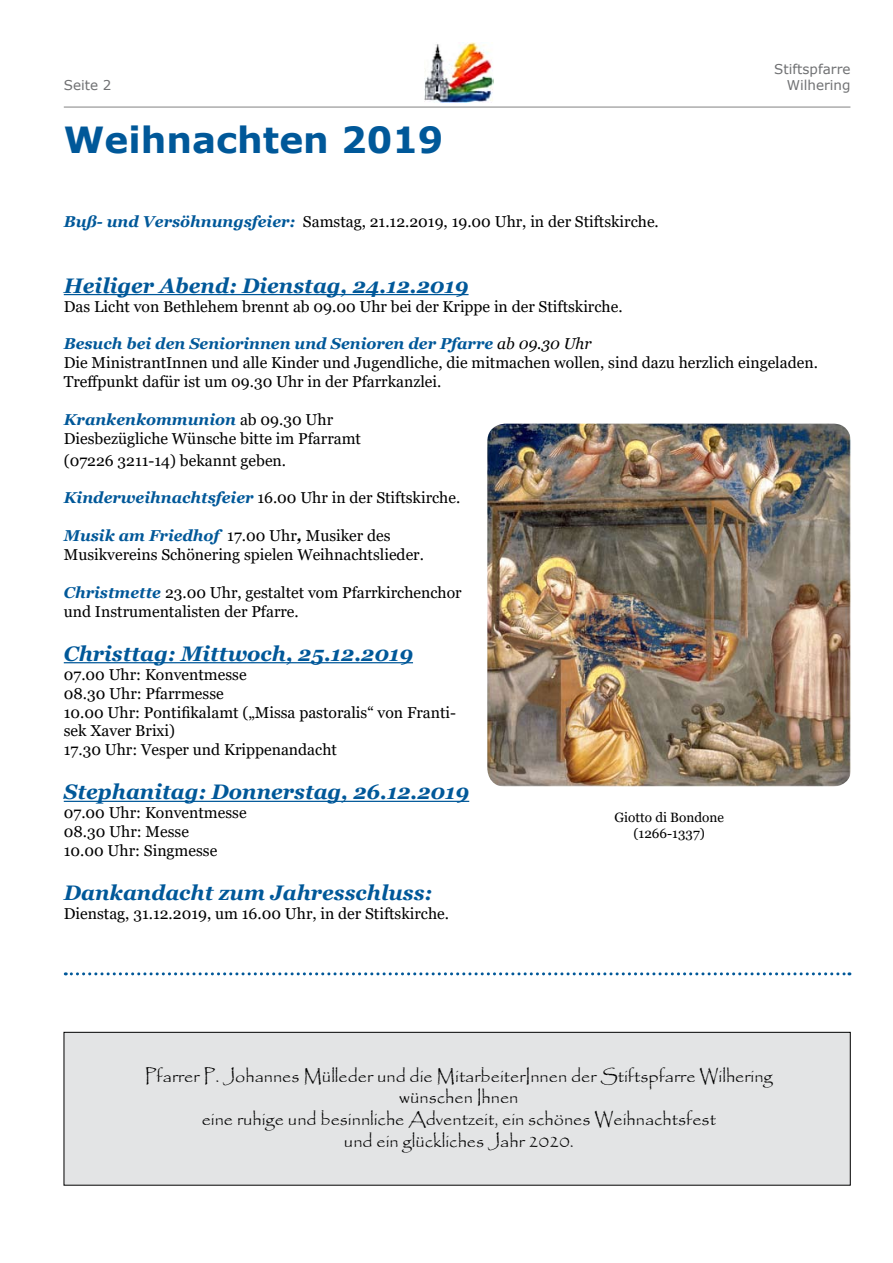
<style>
.page{position:relative;width:893px;height:1263px;background:#fff}
.page>*{position:absolute;margin:0;border:0;box-sizing:border-box;transform-origin:0 0}
.t1{font:700 36px "Verdana";color:#005899}
.t2{font:italic 700 21px "Georgia";color:#005899}
.t3{font:18px/21.6px "Papyrus";color:#000;text-align:center}
.t4{font:15.75px/18.9px "Georgia";color:#000}
.t5{font:13.5px/16.2px "Verdana";color:#707173;text-align:right}
.t6{font:13.5px/16.2px "Georgia";color:#000;text-align:center}
.s1{font-weight:700;font-style:italic;color:#005899}
.s2{font-style:italic}
.s3{font-weight:700;font-style:italic}
</style>
<div class="page">
<hr style="left:64px;top:107px;width:786px;height:1px;background:#000">
<img style="left:425px;top:43px;width:69px;height:60px">
<hr style="left:64px;top:294px;width:405px;height:1px;background:#005899">
<hr style="left:64px;top:662px;width:349px;height:1px;background:#005899">
<hr style="left:64px;top:801px;width:405px;height:1px;background:#005899">
<div style="left:64px;top:1032px;width:786px;height:153px;background:#e3e4e5"></div>
<div style="left:64px;top:1032px;width:786px;height:153px;border:1px solid #000"></div>
<svg style="left:65px;top:972px;width:785px;height:3px"></svg>
<img style="left:487px;top:424px;width:364px;height:363px">
<p class="t5" style="left:64px;top:77px;width:49px">Seite 2</p>
<h1 class="t1" style="left:64px;top:114px;width:381px">Weihnachten 2019</h1>
<p class="t4" style="left:64px;top:212px;width:597px"><span class="s1">Buß- und Versöhnungsfeier:</span> Samstag, 21.12.2019, 19.00 Uhr, in der Stiftskirche.</p>
<p class="t5" style="left:774px;top:61px;width:78px">Stiftspfarre<br>Wilhering</p>
<h2 class="t2" style="left:64px;top:272px;width:406px">Heiliger Abend: Dienstag, 24.12.2019</h2>
<p class="t4" style="left:64px;top:297px;width:560px">Das Licht von Bethlehem brennt ab 09.00 Uhr bei der Krippe in der Stiftskirche.</p>
<p class="t4" style="left:64px;top:335px;width:756px"><span class="s1">Besuch bei den Seniorinnen und Senioren der Pfarre</span> <span class="s2">ab 09.30 Uhr<br></span>Die MinistrantInnen und alle Kinder und Jugendliche, die mitmachen wollen, sind dazu herzlich eingeladen.<br>Treffpunkt dafür ist um 09.30 Uhr in der Pfarrkanzlei.</p>
<p class="t4" style="left:64px;top:410px;width:299px"><span class="s1">Krankenkommunion</span> ab 09.30 Uhr<br>Diesbezügliche Wünsche bitte im Pfarramt</p>
<p class="t4" style="left:64px;top:451px;width:224px">(07226 3211-14) bekannt geben.</p>
<p class="t4" style="left:64px;top:489px;width:398px"><span class="s1">Kinderweihnachtsfeier</span> 16.00 Uhr in der Stiftskirche.</p>
<p class="t4" style="left:64px;top:527px;width:362px"><span class="s1">Musik am Friedhof</span> 17.00 Uhr<span class="s3">,</span> Musiker des<br>Musikvereins Schönering spielen Weihnachtslieder.</p>
<p class="t4" style="left:64px;top:583px;width:399px"><span class="s1">Christmette</span> 23.00 Uhr, gestaltet vom Pfarrkirchenchor und Instrumentalisten der Pfarre.</p>
<h2 class="t2" style="left:64px;top:640px;width:351px">Christtag: Mittwoch, 25.12.2019</h2>
<p class="t4" style="left:64px;top:665px;width:394px">07.00 Uhr: Konventmesse<br>08.30 Uhr: Pfarrmesse<br>10.00 Uhr: Pontifikalamt („Missa pastoralis“ von Franti&shy;sek Xaver Brixi)<br>17.30 Uhr: Vesper und Krippenandacht</p>
<h2 class="t2" style="left:64px;top:778px;width:407px">Stephanitag: Donnerstag, 26.12.2019</h2>
<p class="t4" style="left:64px;top:804px;width:184px">07.00 Uhr: Konventmesse<br>08.30 Uhr: Messe<br>10.00 Uhr: Singmesse</p>
<h2 class="t2" style="left:64px;top:879px;width:370px">Dankandacht zum Jahresschluss:</h2>
<p class="t4" style="left:64px;top:905px;width:387px">Dienstag, 31.12.2019, um 16.00 Uhr, in der Stiftskirche.</p>
<p class="t6" style="left:614px;top:809px;width:111px">Giotto di Bondone (1266-1337)</p>
<p class="t3" style="left:145px;top:1065px;width:630px">Pfarrer P. Johannes Mülleder und die MitarbeiterInnen der Stiftspfarre Wilhering wünschen Ihnen<br>eine ruhige und besinnliche Adventzeit, ein schönes Weihnachtsfest<br>und ein glückliches Jahr 2020.</p>
</div>
